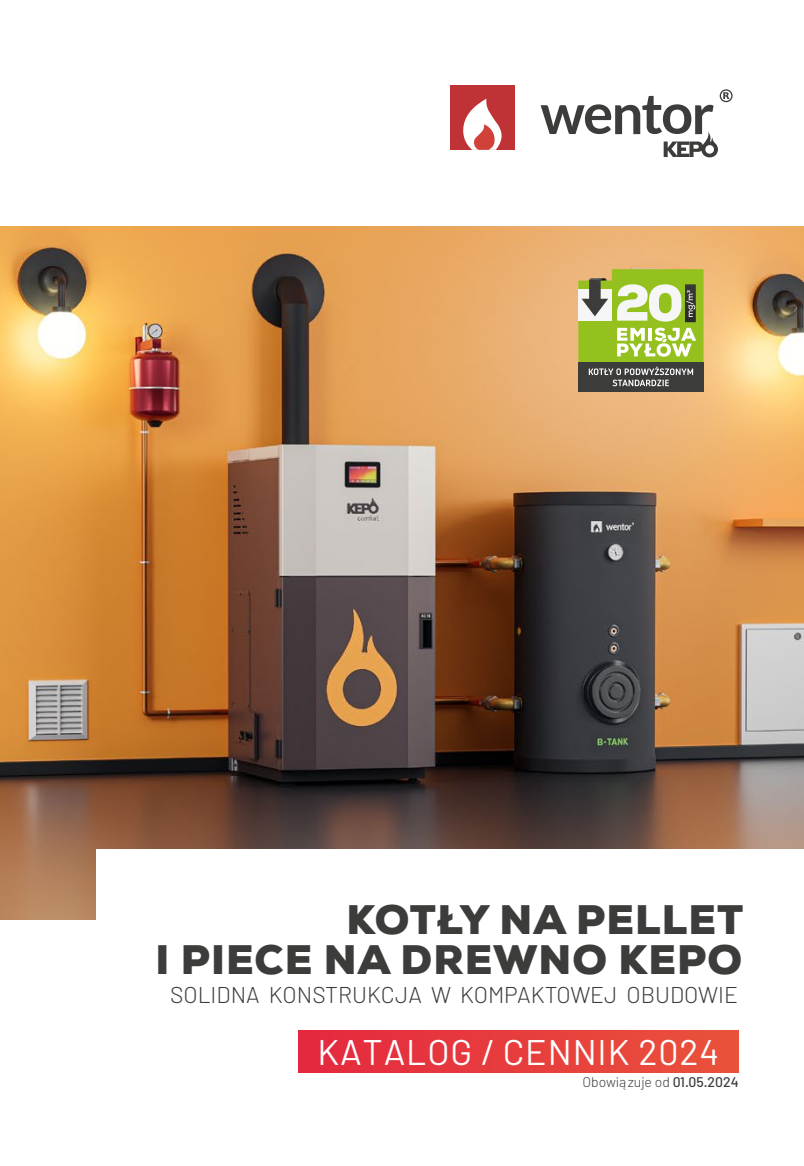
<style>
.page{position:relative;width:804px;height:1166px;background:#fff}
.page>*{position:absolute;margin:0;border:0;box-sizing:border-box;transform-origin:0 0}
.t1{font:900 41.12px/40.1px "Nexa";letter-spacing:.025em;color:#3c3c3b;text-align:right}
.t2{font:35.7px "Barlow";letter-spacing:.025em;color:#fff}
.t3{font:300 22.93px "Barlow";color:#3c3c3b}
.t4{font:300 14px "Barlow";color:#3c3c3b}
.s1{font-weight:500}
</style>
<div class="page">
<img style="left:0;top:226px;width:804px;height:694px">
<div style="left:97px;top:850px;width:707px;height:316px;background:#fff"></div>
<div style="left:299px;top:1031px;width:439px;height:42px;background:linear-gradient(to right,#e5283f,#ea523b)"></div>
<div style="left:450px;top:86px;width:64px;height:64px;background:#bf3235"></div>
<svg style="left:463px;top:99px;width:39px;height:51px"></svg>
<svg style="left:540px;top:89px;width:192px;height:68px"></svg>
<svg style="left:578px;top:269px;width:125px;height:122px"></svg>
<h1 class="t1" style="left:155px;top:900px;width:589px">KOTŁY NA PELLET<br>I PIECE NA DREWNO KEPO</h1>
<p class="t3" style="left:170px;top:980px;width:569px">SOLIDNA KONSTRUKCJA W KOMPAKTOWEJ OBUDOWIE</p>
<h2 class="t2" style="left:317px;top:1030px;width:403px">KATALOG / CENNIK 2024</h2>
<p class="t4" style="left:582px;top:1073px;width:158px">Obowiązuje od <span class="s1">01.05.2024</span></p>
</div>
